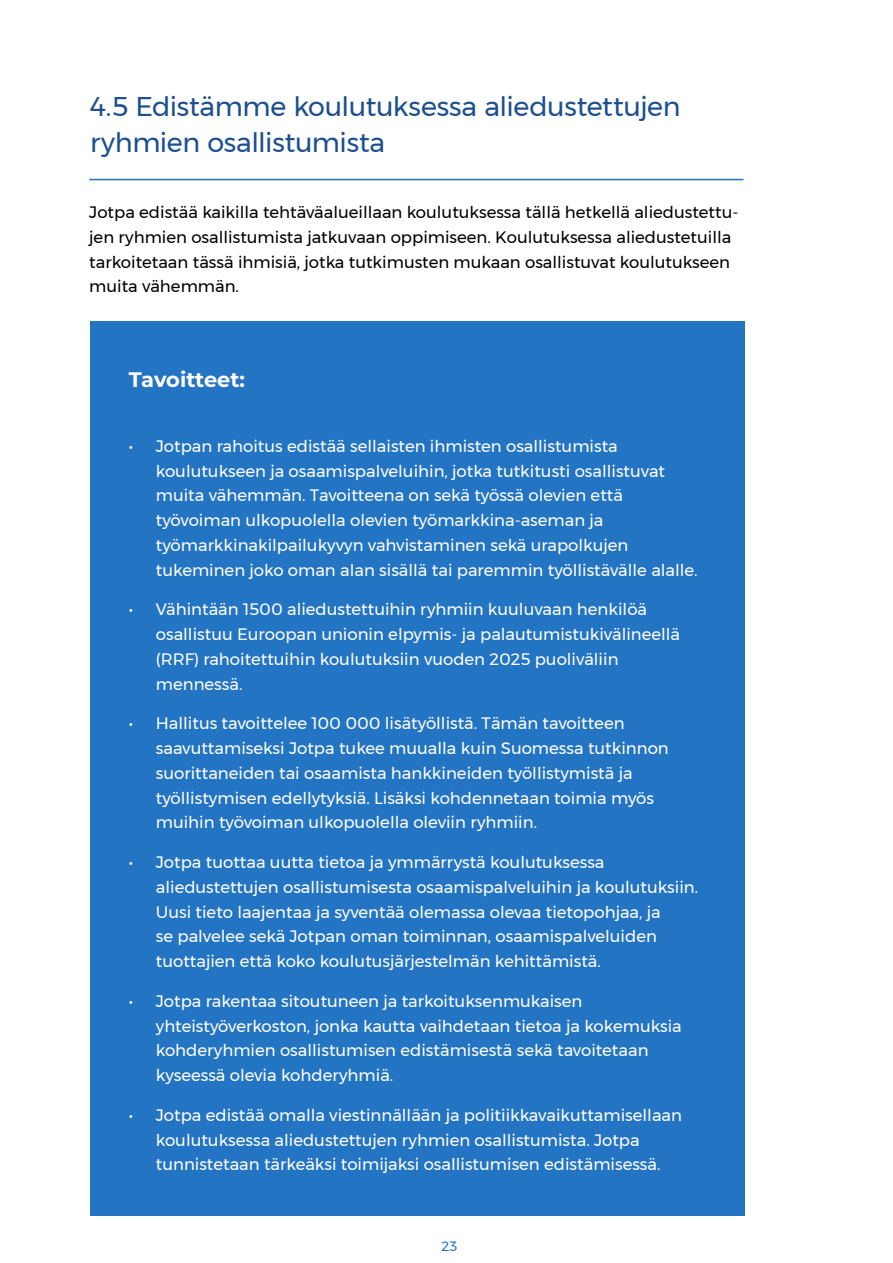
<style>
.page{position:relative;width:893px;height:1263px;background:#fff}
.page>*{position:absolute;margin:0;border:0;box-sizing:border-box;transform-origin:0 0}
.Alaotsikko{font:27px/36px "Montserrat";letter-spacing:-.015em;color:#1c4f8f}
.t1{font:700 21px "Montserrat";letter-spacing:-.01em;color:#fff}
.t2{font:16.5px/24.8px "Montserrat";color:#fff}
.Leipis{font:16.5px/24.8px "Montserrat";color:#000}
.t3{font:13.5px "Montserrat";color:#2374c3}
</style>
<div class="page">
<hr style="left:89px;top:179px;width:654px;height:1px;background:#2374c3">
<div style="left:90px;top:322px;width:654px;height:893px;background:#2374c3"></div>
<p class="Alaotsikko" style="left:90px;top:88px;width:592px">4.5 Edistämme koulutuksessa aliedustettujen ryhmien osallistumista</p>
<p class="Leipis" style="left:89px;top:200px;width:651px">Jotpa edistää kaikilla tehtäväalueillaan koulutuksessa tällä hetkellä aliedustettu&shy;jen ryhmien osallistumista jatkuvaan oppimiseen. Koulutuksessa aliedustetuilla tarkoitetaan tässä ihmisiä, jotka tutkimusten mukaan osallistuvat koulutukseen muita vähemmän.</p>
<p class="t1" style="left:129px;top:365px;width:118px">Tavoitteet:</p>
<p class="t2" style="left:156px;top:433px;width:543px;text-indent:-27px">• Jotpan rahoitus edistää sellaisten ihmisten osallistumista koulutukseen ja osaamispalveluihin, jotka tutkitusti osallistuvat muita vähemmän. Tavoitteena on sekä työssä olevien että työvoiman ulkopuolella olevien työmarkkina-aseman ja työmarkkinakilpailukyvyn vahvistaminen sekä urapolkujen tukeminen joko oman alan sisällä tai paremmin työllistävälle alalle.</p>
<p class="t2" style="left:156px;top:597px;width:526px;text-indent:-27px">• Vähintään 1500 aliedustettuihin ryhmiin kuuluvaan henkilöä osallistuu Euroopan unionin elpymis- ja palautumistukivälineellä (RRF) rahoitettuihin koulutuksiin vuoden 2025 puoliväliin mennessä.</p>
<p class="t2" style="left:156px;top:711px;width:514px;text-indent:-27px">• Hallitus tavoittelee 100 000 lisätyöllistä. Tämän tavoitteen saavuttamiseksi Jotpa tukee muualla kuin Suomessa tutkinnon suorittaneiden tai osaamista hankkineiden työllistymistä ja työllistymisen edellytyksiä. Lisäksi kohdennetaan toimia myös muihin työvoiman ulkopuolella oleviin ryhmiin.</p>
<p class="t2" style="left:156px;top:850px;width:544px;text-indent:-27px">• Jotpa tuottaa uutta tietoa ja ymmärrystä koulutuksessa aliedustettujen osallistumisesta osaamispalveluihin ja koulutuksiin.<br>Uusi tieto laajentaa ja syventää olemassa olevaa tietopohjaa, ja<br>se palvelee sekä Jotpan oman toiminnan, osaamispalveluiden tuottajien että koko koulutusjärjestelmän kehittämistä.</p>
<p class="t2" style="left:156px;top:988px;width:527px;text-indent:-27px">• Jotpa rakentaa sitoutuneen ja tarkoituksenmukaisen yhteistyöverkoston, jonka kautta vaihdetaan tietoa ja kokemuksia kohderyhmien osallistumisen edistämisestä sekä tavoitetaan kyseessä olevia kohderyhmiä.</p>
<p class="t2" style="left:156px;top:1102px;width:528px;text-indent:-27px">• Jotpa edistää omalla viestinnällään ja politiikkavaikuttamisellaan koulutuksessa aliedustettujen ryhmien osallistumista. Jotpa tunnistetaan tärkeäksi toimijaksi osallistumisen edistämisessä.</p>
<p class="t3" style="left:442px;top:1235px;width:17px">23</p>
</div>
